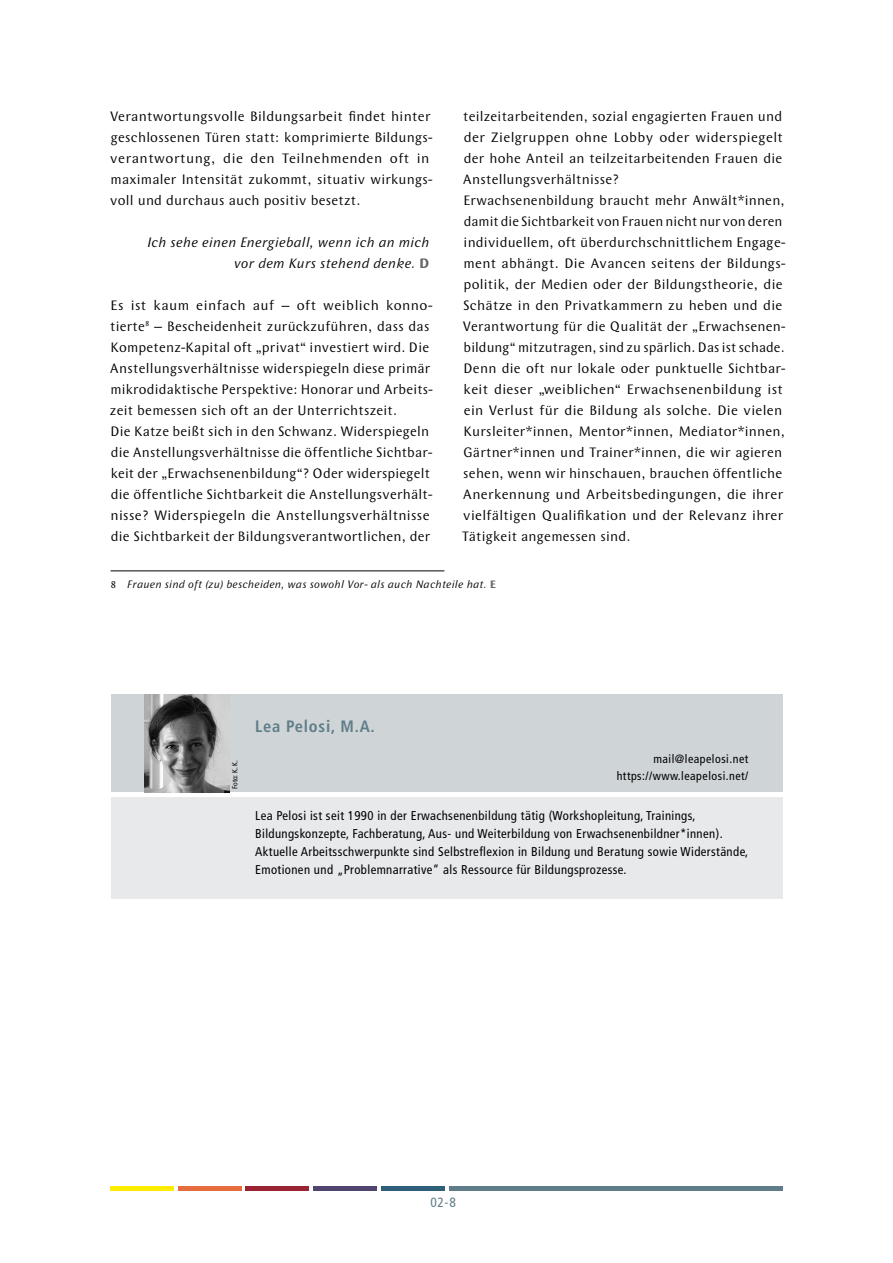
<style>
.page{position:relative;width:893px;height:1263px;background:#fff}
.page>*{position:absolute;margin:0;border:0;box-sizing:border-box;transform-origin:0 0}
.t1{font:700 condensed 16.5px "Frutiger LT Std";letter-spacing:.045em;color:#5f7d88}
.t2{font:14.25px/21px "Wunderlich OT";letter-spacing:.015em;color:#000}
.t3{font:italic 14.25px/21px "Wunderlich OT";letter-spacing:.015em;color:#000;text-align:right}
.t4{font:condensed 13.5px "Frutiger LT Std";color:#5f7d88}
.t5{font:condensed 12.75px/18px "Frutiger LT Std";letter-spacing:.03em;color:#000}
.t6{font:condensed 12px/16.5px "Frutiger LT Std";letter-spacing:.04em;color:#000;text-align:right}
.t7{font:italic 11.25px "Wunderlich OT";letter-spacing:.015em;color:#000}
.t8{font:condensed 7.5px "Frutiger LT Std";color:#000}
.s1{font-weight:700;font-style:normal;color:#646567}
.s2{font-style:normal}
</style>
<div class="page">
<div style="left:111px;top:1186px;width:63px;height:5px;background:#ffed00"></div>
<div style="left:178px;top:1186px;width:64px;height:5px;background:#e56c3d"></div>
<div style="left:246px;top:1186px;width:63px;height:5px;background:#9b2433"></div>
<div style="left:313px;top:1186px;width:64px;height:5px;background:#4f456f"></div>
<div style="left:381px;top:1186px;width:63px;height:5px;background:#2f5e78"></div>
<div style="left:449px;top:1186px;width:333px;height:5px;background:#5f7d88"></div>
<hr style="left:111px;top:570px;width:333px;height:1px;background:#000">
<div style="left:111px;top:694px;width:671px;height:98px;background:#cfd4d7"></div>
<div style="left:111px;top:797px;width:671px;height:101px;background:#e7e9eb"></div>
<img style="left:144px;top:695px;width:85px;height:97px">
<p class="t2" style="left:110px;top:106px;width:324px">Verantwortungsvolle Bildungsarbeit findet hinter geschlossenen Türen statt: komprimierte Bildungs&shy;verantwortung, die den Teilnehmenden oft in maximaler Intensität zukommt, situativ wirkungs&shy;voll und durchaus auch positiv besetzt.</p>
<p class="t3" style="left:148px;top:232px;width:284px">Ich sehe einen Energieball, wenn ich an mich vor dem Kurs stehend denke. <span class="s1">D</span></p>
<p class="t2" style="left:110px;top:295px;width:324px">Es ist kaum einfach auf – oft weiblich konno&shy;tierte<sup>8</sup> – Bescheidenheit zurückzuführen, dass das Kompetenz-Kapital oft „privat“ investiert wird. Die Anstellungsverhältnisse widerspiegeln diese primär mikrodidaktische Perspektive: Honorar und Arbeits&shy;zeit bemessen sich oft an der Unterrichtszeit.<br>Die Katze beißt sich in den Schwanz. Widerspiegeln die Anstellungsverhältnisse die öffentliche Sichtbar&shy;keit der „Erwachsenenbildung“? Oder widerspiegelt die öffentliche Sichtbarkeit die Anstellungsverhält&shy;nisse? Widerspiegeln die Anstellungsverhältnisse die Sichtbarkeit der Bildungsverantwortlichen, der</p>
<p class="t2" style="left:462px;top:106px;width:325px">teilzeitarbeitenden, sozial engagierten Frauen und der Zielgruppen ohne Lobby oder widerspiegelt der hohe Anteil an teilzeitarbeitenden Frauen die Anstellungsverhältnisse?<br>Erwachsenenbildung braucht mehr Anwält*innen, damit die Sichtbarkeit von Frauen nicht nur von deren individuellem, oft überdurchschnittlichem Engage&shy;ment abhängt. Die Avancen seitens der Bildungs&shy;politik, der Medien oder der Bildungstheorie, die Schätze in den Privatkammern zu heben und die Verantwortung für die Qualität der „Erwachsenen&shy;bildung“ mitzutragen, sind zu spärlich. Das ist schade.<br>Denn die oft nur lokale oder punktuelle Sichtbar&shy;keit dieser „weiblichen“ Erwachsenenbildung ist ein Verlust für die Bildung als solche. Die vielen Kursleiter*innen, Mentor*innen, Mediator*innen, Gärtner*innen und Trainer*innen, die wir agieren sehen, wenn wir hinschauen, brauchen öffentliche Anerkennung und Arbeitsbedingungen, die ihrer vielfältigen Qualifikation und der Relevanz ihrer Tätigkeit angemessen sind.</p>
<p class="t7" style="left:111px;top:578px;width:387px"><span class="s2">8</span> Frauen sind oft (zu) bescheiden, was sowohl Vor- als auch Nachteile hat. <span class="s1">E</span></p>
<p class="t8" style="left:230px;top:789px;width:30px;rotate:-90deg">Foto: K. K.</p>
<p class="t1" style="left:255px;top:716px;width:121px">Lea Pelosi, M.A.</p>
<p class="t6" style="left:617px;top:751px;width:133px">mail@leapelosi.net https://www.leapelosi.net/</p>
<p class="t5" style="left:255px;top:807px;width:495px">Lea Pelosi ist seit 1990 in der Erwachsenenbildung tätig (Workshopleitung, Trainings, Bildungskonzepte, Fachberatung, Aus- und Weiterbildung von Erwachsenenbildner*innen).<br>Aktuelle Arbeitsschwerpunkte sind Selbstreflexion in Bildung und Beratung sowie Widerstände, Emotionen und „Problemnarrative“ als Ressource für Bildungsprozesse.</p>
<p class="t4" style="left:430px;top:1195px;width:27px">02-8</p>
</div>
